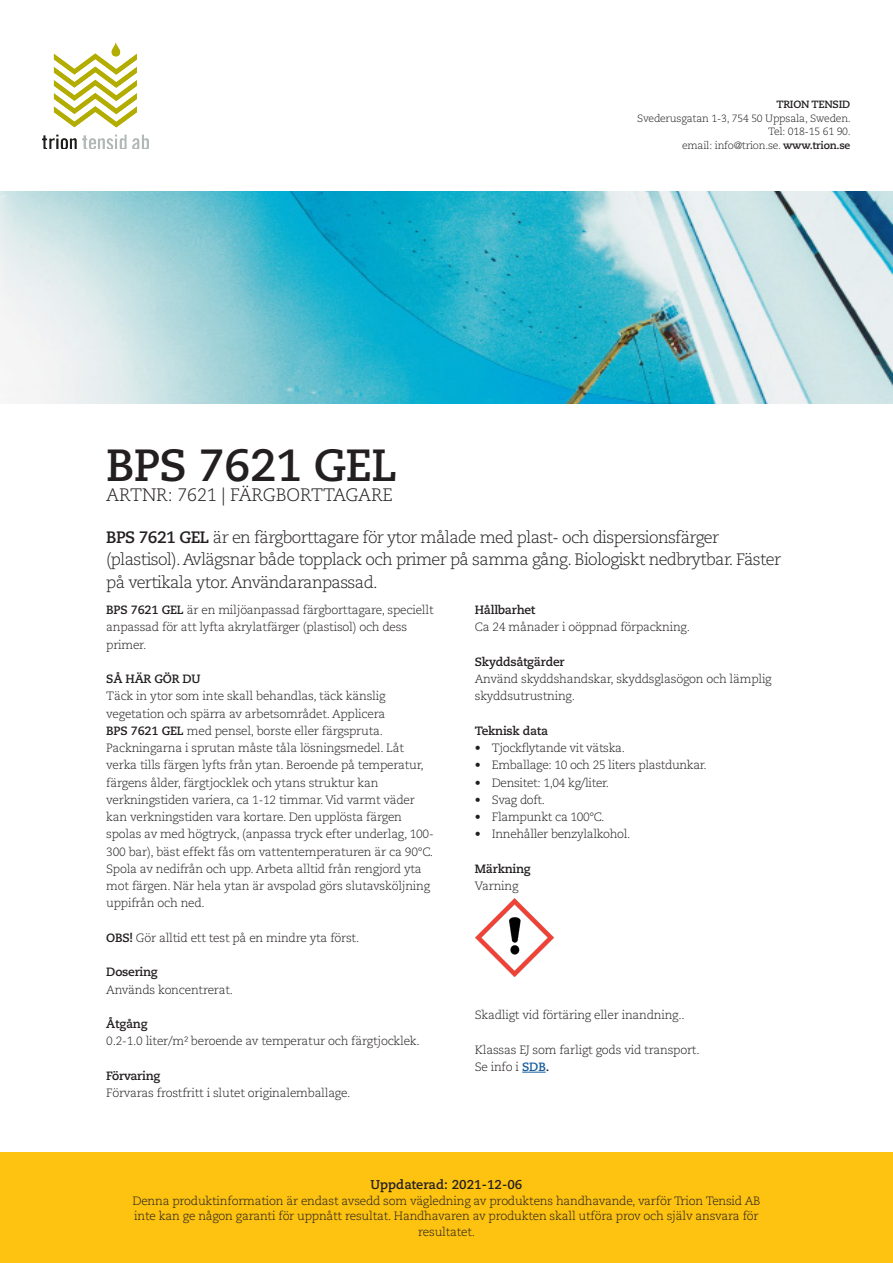
<style>
.page{position:relative;width:893px;height:1263px;background:#fff}
.page>*{position:absolute;margin:0;border:0;box-sizing:border-box;transform-origin:0 0}
.Rubrik{font:700 45px "Caecilia LT Std";letter-spacing:-.02em;color:#231f20}
.Rubrik-2{font:300 18px "Caecilia LT Std";letter-spacing:-.01em;color:#231f20}
.Ingress{font:300 16.5px/22.5px "Caecilia LT Std";letter-spacing:-.04em;color:#231f20}
.t1{font:700 12.75px "Caecilia LT Std";color:#231f20}
.Brödtext{font:300 12px/17.2px "Caecilia LT Std";letter-spacing:-.02em;color:#231f20}
.Rubrik_3{font:700 12px "Caecilia LT Std";letter-spacing:-.02em;color:#231f20}
.Brödtext-2{font:700 12px "Caecilia LT Std";letter-spacing:-.02em;color:#231f20}
.Rubrik_3-2{font:300 12px "Caecilia LT Std";letter-spacing:-.02em;color:#231f20}
.t2{font:300 10.5px "Caecilia LT Std";letter-spacing:-.02em;color:#231f20}
.t3{font:700 10.5px "Caecilia LT Std";letter-spacing:-.02em;color:#231f20}
.s1{font-weight:700}
.s2{font-weight:700;color:#175d9e}
</style>
<div class="page">
<div style="left:0;top:1152px;width:893px;height:111px;background:#fec210"></div>
<img style="left:0;top:191px;width:893px;height:213px">
<img style="left:43px;top:43px;width:106px;height:106px">
<img style="left:475px;top:898px;width:78px;height:79px">
<svg style="left:522px;top:1072px;width:24px;height:1px"></svg>
<p class="t3" style="left:776px;top:98px;width:76px">TRION TENSID</p>
<p class="t2" style="left:637px;top:112px;width:215px">Svederusgatan 1-3, 754 50 Uppsala, Sweden.</p>
<p class="t2" style="left:768px;top:126px;width:84px">Tel: 018-15 61 90.</p>
<p class="t2" style="left:682px;top:139px;width:170px">email: info@trion.se. <span class="s1">www.trion.se</span></p>
<p class="Rubrik" style="left:106px;top:439px;width:293px">BPS 7621 GEL</p>
<p class="Rubrik-2" style="left:106px;top:484px;width:288px">ARTNR: 7621 | FÄRGBORTTAGARE</p>
<p class="Ingress" style="left:106px;top:526px;width:676px"><span class="s1">BPS 7621 GEL</span> är en färgborttagare för ytor målade med plast- och dispersionsfärger (plastisol). Avlägsnar både topplack och primer på samma gång. Biologiskt nedbrytbar. Fäster på vertikala ytor. Användaranpassad.</p>
<p class="Brödtext" style="left:106px;top:602px;width:329px"><span class="s1">BPS 7621 GEL</span> är en miljöanpassad färgborttagare, speciellt anpassad för att lyfta akrylatfärger (plastisol) och dess primer.</p>
<p class="Rubrik_3" style="left:106px;top:672px;width:96px">SÅ HÄR GÖR DU</p>
<p class="Brödtext" style="left:106px;top:688px;width:319px">Täck in ytor som inte skall behandlas, täck känslig vegetation och spärra av arbetsområdet. Applicera<br><span class="s1">BPS 7621 GEL</span> med pensel, borste eller färgspruta.<br>Packningarna i sprutan måste tåla lösningsmedel. Låt verka tills färgen lyfts från ytan. Beroende på temperatur, färgens ålder, färgtjocklek och ytans struktur kan</p>
<p class="Brödtext" style="left:106px;top:791px;width:329px">verkningstiden variera, ca 1-12 timmar. Vid varmt väder kan verkningstiden vara kortare. Den upplösta färgen spolas av med högtryck, (anpassa tryck efter underlag, 100- 300 bar), bäst effekt fås om vattentemperaturen är ca 90°C.<br>Spola av nedifrån och upp. Arbeta alltid från rengjord yta mot färgen. När hela ytan är avspolad görs slutavsköljning uppifrån och ned.</p>
<p class="Brödtext" style="left:106px;top:929px;width:255px"><span class="s1">OBS!</span> Gör alltid ett test på en mindre yta först.</p>
<p class="Brödtext-2" style="left:106px;top:965px;width:53px">Dosering</p>
<p class="Brödtext" style="left:106px;top:981px;width:128px">Används koncentrerat.</p>
<p class="Brödtext-2" style="left:106px;top:1017px;width:43px">Åtgång</p>
<p class="Brödtext" style="left:106px;top:1033px;width:315px">0.2-1.0 liter/m² beroende av temperatur och färgtjocklek.</p>
<p class="Rubrik_3" style="left:106px;top:1069px;width:56px">Förvaring</p>
<p class="Brödtext" style="left:106px;top:1085px;width:246px">Förvaras frostfritt i slutet originalemballage.</p>
<p class="Rubrik_3" style="left:475px;top:603px;width:62px">Hållbarhet</p>
<p class="Brödtext" style="left:475px;top:619px;width:217px">Ca 24 månader i oöppnad förpackning.</p>
<p class="Rubrik_3" style="left:475px;top:655px;width:91px">Skyddsåtgärder</p>
<p class="Brödtext" style="left:475px;top:671px;width:298px">Använd skyddshandskar, skyddsglasögon och lämplig</p>
<p class="Brödtext" style="left:475px;top:688px;width:102px">skyddsutrustning.</p>
<p class="Rubrik_3" style="left:475px;top:724px;width:75px">Teknisk data</p>
<p class="Brödtext" style="left:475px;top:740px;width:152px">• Tjockflytande vit vätska.</p>
<p class="Brödtext" style="left:475px;top:757px;width:234px">• Emballage: 10 och 25 liters plastdunkar.</p>
<p class="Brödtext" style="left:475px;top:774px;width:136px">• Densitet: 1,04 kg/liter.</p>
<p class="Brödtext" style="left:475px;top:791px;width:72px">• Svag doft.</p>
<p class="Brödtext" style="left:475px;top:809px;width:131px">• Flampunkt ca 100°C.</p>
<p class="Brödtext" style="left:475px;top:826px;width:157px">• Innehåller benzylalkohol.</p>
<p class="Rubrik_3" style="left:475px;top:862px;width:57px">Märkning</p>
<p class="Rubrik_3-2" style="left:475px;top:879px;width:45px">Varning</p>
<p class="Brödtext" style="left:475px;top:1007px;width:211px">Skadligt vid förtäring eller inandning..</p>
<p class="Brödtext" style="left:475px;top:1041px;width:226px">Klassas EJ som farligt gods vid transport.</p>
<p class="Brödtext" style="left:475px;top:1058px;width:76px">Se info i <span class="s2">SDB</span><span class="s1">.</span></p>
<p class="t1" style="left:371px;top:1177px;width:153px">Uppdaterad: 2021-12-06</p>
<p class="Brödtext" style="left:133px;top:1193px;width:629px;line-height:15.8px;text-align:center">Denna produktinformation är endast avsedd som vägledning av produktens handhavande, varför Trion Tensid AB inte kan ge någon garanti för uppnått resultat. Handhavaren av produkten skall utföra prov och själv ansvara för resultatet.</p>
</div>
